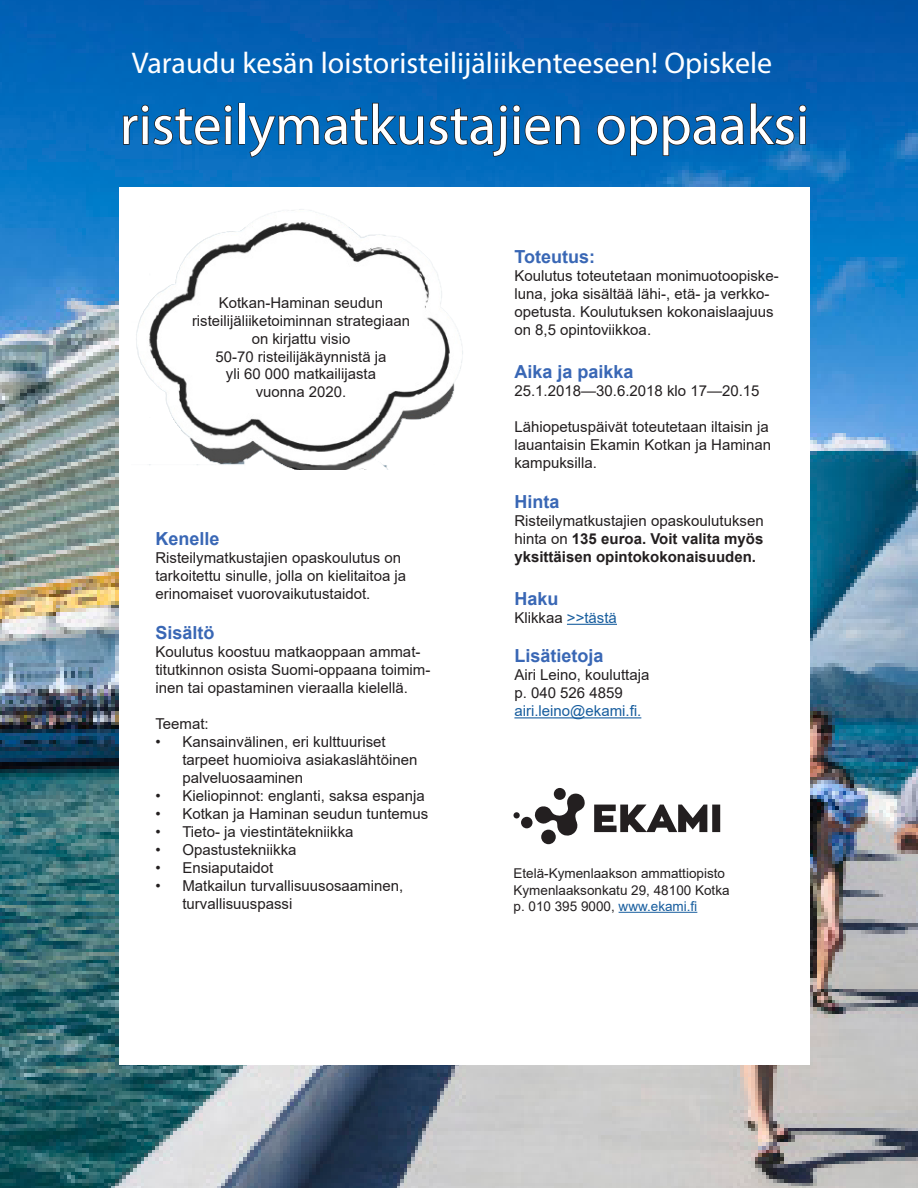
<style>
.page{position:relative;width:918px;height:1188px;background:#fff}
.page>*{position:absolute;margin:0;border:0;box-sizing:border-box;transform-origin:0 0}
.t1{font:57px "Myriad Pro";color:#fff}
.t2{font:30px "Myriad Pro";color:#fff}
.t3{font:700 18px "Arial";color:#3967b5}
.t4{font:15px/18px "Arial";color:#231f20}
.t5{font:700 15px/18px "Arial";color:#231f20;text-align:justify}
.t6{font:15px "Arial";color:#175d9e}
.t7{font:14.85px "Arial";color:#231f20}
.t8{font:13.5px "Arial";color:#231f20}
.s1{font-weight:400}
.s2{color:#175d9e}
</style>
<div class="page">
<img style="left:0;top:0;width:918px;height:1188px">
<svg style="left:122px;top:104px;width:111px;height:42px;background:#095c9c"></svg>
<div style="left:238px;top:103px;width:7px;height:42px;border:2px solid #231f20"></div>
<svg style="left:247px;top:102px;width:334px;height:56px;background:#065da3"></svg>
<svg style="left:596px;top:102px;width:211px;height:55px;background:#085aa0"></svg>
<div style="left:120px;top:188px;width:690px;height:877px;background:#fff"></div>
<svg style="left:594px;top:805px;width:126px;height:27px"></svg>
<svg style="left:534px;top:793px;width:51px;height:43px"></svg>
<div style="left:541px;top:830px;width:15px;height:14px;background:#231f20;border-radius:50%"></div>
<div style="left:554px;top:788px;width:12px;height:12px;background:#231f20;border-radius:50%"></div>
<div style="left:521px;top:817px;width:12px;height:11px;background:#231f20;border-radius:50%"></div>
<div style="left:513px;top:812px;width:7px;height:6px;background:#231f20;border-radius:50%"></div>
<hr style="left:619px;top:912px;width:78px;height:1px;background:#175d9e">
<hr style="left:567px;top:624px;width:50px;height:1px;background:#175d9e">
<hr style="left:514px;top:717px;width:127px;height:1px;background:#175d9e">
<img style="left:136px;top:209px;width:327px;height:261px">
<p class="t2" style="left:132px;top:44px;width:642px">Varaudu kesän loistoristeilijäliikenteeseen! Opiskele</p>
<p class="t1" style="left:120px;top:90px;width:691px">risteilymatkustajien oppaaksi</p>
<p class="t7" style="left:219px;top:292px;width:166px">Kotkan-Haminan seudun</p>
<p class="t7" style="left:192px;top:310px;width:220px">risteilijäliiketoiminnan strategiaan</p>
<p class="t7" style="left:252px;top:328px;width:100px">on kirjattu visio</p>
<p class="t7" style="left:216px;top:346px;width:172px">50-70 risteilijäkäynnistä ja</p>
<p class="t7" style="left:226px;top:364px;width:152px">yli 60 000 matkailijasta</p>
<p class="t7" style="left:256px;top:382px;width:92px">vuonna 2020.</p>
<p class="t3" style="left:155px;top:526px;width:66px">Kenelle</p>
<p class="t4" style="left:155px;top:549px;width:252px">Risteilymatkustajien opaskoulutus on tarkoitettu sinulle, jolla on kielitaitoa ja erinomaiset vuorovaikutustaidot.</p>
<p class="t3" style="left:155px;top:620px;width:61px">Sisältö</p>
<p class="t4" style="left:155px;top:643px;width:277px">Koulutus koostuu matkaoppaan ammat&shy;titutkinnon osista Suomi-oppaana toimim&shy;inen tai opastaminen vieraalla kielellä.</p>
<p class="t4" style="left:155px;top:715px;width:55px">Teemat:</p>
<p class="t4" style="left:182px;top:733px;width:237px;text-indent:-27px">• Kansainvälinen, eri kulttuuriset tarpeet huomioiva asiakaslähtöinen palveluosaaminen</p>
<p class="t4" style="left:155px;top:787px;width:271px">• Kieliopinnot: englanti, saksa espanja</p>
<p class="t4" style="left:155px;top:805px;width:274px">• Kotkan ja Haminan seudun tuntemus</p>
<p class="t4" style="left:155px;top:823px;width:200px">• Tieto- ja viestintätekniikka</p>
<p class="t4" style="left:155px;top:841px;width:143px">• Opastustekniikka</p>
<p class="t4" style="left:155px;top:859px;width:119px">• Ensiaputaidot</p>
<p class="t4" style="left:182px;top:877px;width:222px;text-indent:-27px">• Matkailun turvallisuusosaaminen, turvallisuuspassi</p>
<p class="t3" style="left:514px;top:244px;width:82px">Toteutus:</p>
<p class="t4" style="left:514px;top:266px;width:266px">Koulutus toteutetaan monimuotoopiske&shy;luna, joka sisältää lähi-, etä- ja verkko&shy;opetusta. Koulutuksen kokonaislaajuus on 8,5 opintoviikkoa.</p>
<p class="t3" style="left:514px;top:359px;width:121px">Aika ja paikka</p>
<p class="t4" style="left:514px;top:382px;width:247px">25.1.2018—30.6.2018 klo 17—20.15</p>
<p class="t4" style="left:514px;top:418px;width:258px">Lähiopetuspäivät toteutetaan iltaisin ja lauantaisin Ekamin Kotkan ja Haminan kampuksilla.</p>
<p class="t3" style="left:514px;top:488px;width:46px">Hinta</p>
<p class="t5" style="left:514px;top:511px;width:251px"><span class="s1">Risteilymatkustajien opaskoulutuksen hinta on</span> 135 euroa. Voit valita myös yksittäisen opintokokonaisuuden.</p>
<p class="t3" style="left:514px;top:586px;width:46px">Haku</p>
<p class="t4" style="left:514px;top:608px;width:104px">Klikkaa <span class="s2">&gt;&gt;tästä</span></p>
<p class="t3" style="left:514px;top:643px;width:91px">Lisätietoja</p>
<p class="t4" style="left:514px;top:666px;width:137px">Airi Leino, kouluttaja</p>
<p class="t4" style="left:514px;top:684px;width:110px">p. 040 526 4859</p>
<p class="t6" style="left:514px;top:701px;width:128px">airi.leino@ekami.fi.</p>
<p class="t8" style="left:513px;top:864px;width:213px">Etelä-Kymenlaakson ammattiopisto</p>
<p class="t8" style="left:513px;top:881px;width:218px">Kymenlaaksonkatu 29, 48100 Kotka</p>
<p class="t8" style="left:513px;top:897px;width:185px">p. 010 395 9000, <span class="s2">www.ekami.fi</span></p>
</div>
